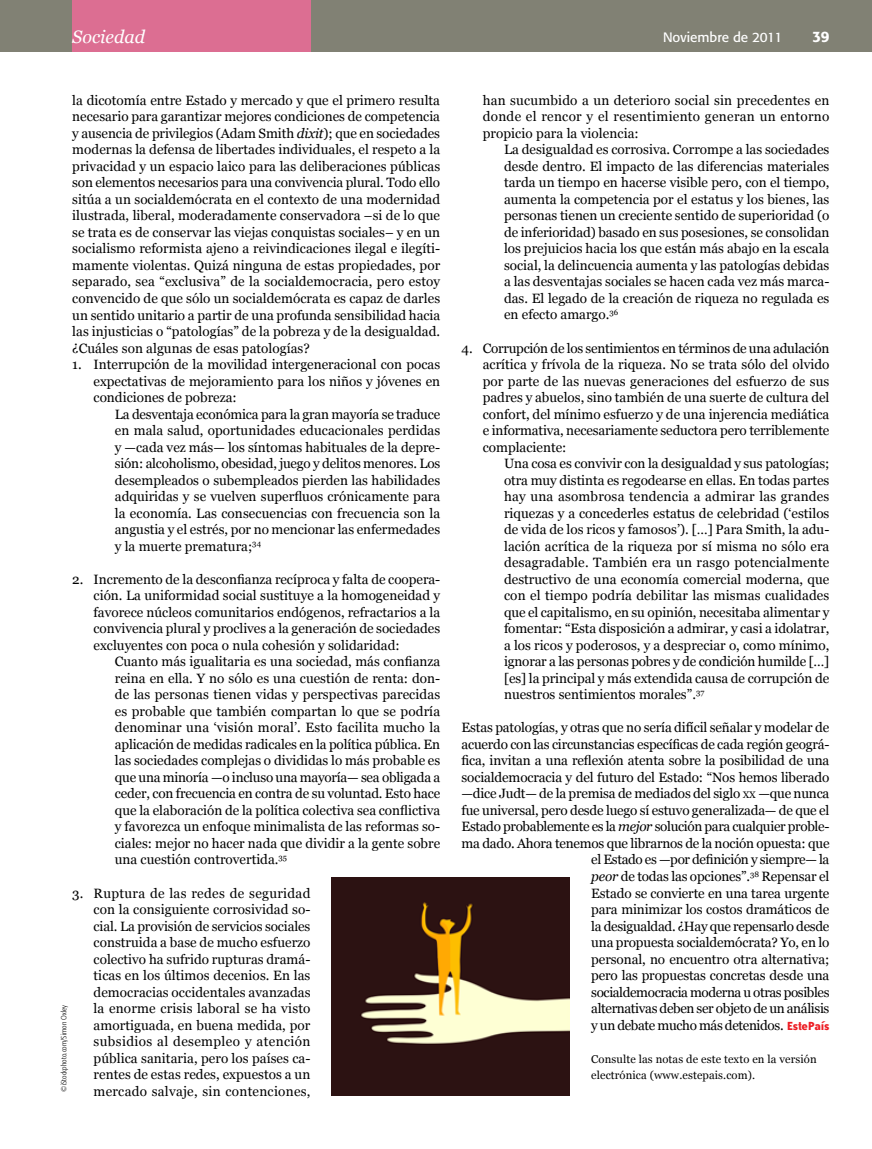
<style>
.page{position:relative;width:872px;height:1149px;background:#fff}
.page>*{position:absolute;margin:0;border:0;box-sizing:border-box;transform-origin:0 0}
.t1{font:italic 18px "Georgia";color:#fff}
.t2{font:500 15px "Formata";color:#fff}
.t3{font:13.5px/16.5px "Georgia";letter-spacing:-.01em;color:#000;text-align:justify}
.t4{font:13.5px "Formata";color:#fff}
.t5{font:11.25px/16.5px "Georgia";letter-spacing:.01em;color:#000}
.t6{font:300 condensed 7.5px "Formata";letter-spacing:.01em;color:#000}
.s1{font-style:italic}
.s2{font-size:9.45px}
.s3{font-family:"Bailey Sans ITC";font-weight:700;color:#ed1d24}
</style>
<div class="page">
<div style="left:0;top:0;width:872px;height:51px;background:#818174"></div>
<div style="left:72px;top:0;width:238px;height:51px;background:#dc6e92"></div>
<img style="left:332px;top:877px;width:238px;height:218px">
<h1 class="t1" style="left:72px;top:25px;width:74px">Sociedad</h1>
<p class="t4" style="left:663px;top:29px;width:121px">Noviembre de 2011</p>
<p class="t2" style="left:812px;top:28px;width:19px">39</p>
<p class="t3" style="left:72px;top:92px;width:369px">la dicotomía entre Estado y mercado y que el primero resulta necesario para garantizar mejores condiciones de competencia y ausencia de privilegios (Adam Smith <span class="s1">dixit</span>); que en sociedades modernas la defensa de libertades individuales, el respeto a la privacidad y un espacio laico para las deliberaciones públicas son elementos necesarios para una convivencia plural. Todo ello sitúa a un socialdemócrata en el contexto de una modernidad ilustrada, liberal, moderadamente conservadora –si de lo que se trata es de conservar las viejas conquistas sociales– y en un socialismo reformista ajeno a reivindicaciones ilegal e ilegíti&shy;mamente violentas. Quizá ninguna de estas propiedades, por separado, sea “exclusiva” de la socialdemocracia, pero estoy convencido de que sólo un socialdemócrata es capaz de darles un sentido unitario a partir de una profunda sensibilidad hacia las injusticias o “patologías” de la pobreza y de la desigualdad. ¿Cuáles son algunas de esas patologías?</p>
<p class="t3" style="left:94px;top:356px;width:348px;text-indent:-21px">1. Interrupción de la movilidad intergeneracional con pocas expectativas de mejoramiento para los niños y jóvenes en condiciones de pobreza:</p>
<p class="t3" style="left:115px;top:406px;width:327px">La desventaja económica para la gran mayoría se traduce en mala salud, oportunidades educacionales perdidas y —cada vez más— los síntomas habituales de la depre&shy;sión: alcoholismo, obesidad, juego y delitos menores. Los desempleados o subempleados pierden las habilidades adquiridas y se vuelven superfluos crónicamente para la economía. Las consecuencias con frecuencia son la angustia y el estrés, por no mencionar las enfermedades y la muerte prematura;<sup>34</sup></p>
<p class="t3" style="left:94px;top:571px;width:348px;text-indent:-21px">2. Incremento de la desconfianza recíproca y falta de coopera&shy;ción. La uniformidad social sustituye a la homogeneidad y favorece núcleos comunitarios endógenos, refractarios a la convivencia plural y proclives a la generación de sociedades excluyentes con poca o nula cohesión y solidaridad:</p>
<p class="t3" style="left:115px;top:653px;width:327px">Cuanto más igualitaria es una sociedad, más confianza reina en ella. Y no sólo es una cuestión de renta: don&shy;de las personas tienen vidas y perspectivas parecidas es probable que también compartan lo que se podría denominar una ‘visión moral’. Esto facilita mucho la aplicación de medidas radicales en la política pública. En las sociedades complejas o divididas lo más probable es que una minoría —o incluso una mayoría— sea obligada a ceder, con frecuencia en contra de su voluntad. Esto hace que la elaboración de la política colectiva sea conflictiva y favorezca un enfoque minimalista de las reformas so&shy;ciales: mejor no hacer nada que dividir a la gente sobre una cuestión controvertida.<sup>35</sup></p>
<p class="t3" style="left:94px;top:884px;width:218px;text-indent:-21px">3. Ruptura de las redes de seguridad con la consiguiente corrosividad so&shy;cial. La provisión de servicios sociales construida a base de mucho esfuerzo colectivo ha sufrido rupturas dramá&shy;ticas en los últimos decenios. En las democracias occidentales avanzadas la enorme crisis laboral se ha visto amortiguada, en buena medida, por subsidios al desempleo y atención pública sanitaria, pero los países ca&shy;rentes de estas redes, expuestos a un mercado salvaje, sin contenciones,</p>
<p class="t6" style="left:60px;top:1091px;width:88px;rotate:-90deg">©iStockphoto.com/Simon Oxley</p>
<p class="t3" style="left:483px;top:92px;width:348px">han sucumbido a un deterioro social sin precedentes en donde el rencor y el resentimiento generan un entorno propicio para la violencia:</p>
<p class="t3" style="left:504px;top:142px;width:327px">La desigualdad es corrosiva. Corrompe a las sociedades desde dentro. El impacto de las diferencias materiales tarda un tiempo en hacerse visible pero, con el tiempo, aumenta la competencia por el estatus y los bienes, las personas tienen un creciente sentido de superioridad (o de inferioridad) basado en sus posesiones, se consolidan los prejuicios hacia los que están más abajo en la escala social, la delincuencia aumenta y las patologías debidas a las desventajas sociales se hacen cada vez más marca&shy;das. El legado de la creación de riqueza no regulada es en efecto amargo.<sup>36</sup></p>
<p class="t3" style="left:483px;top:340px;width:348px;text-indent:-21px">4. Corrupción de los sentimientos en términos de una adulación acrítica y frívola de la riqueza. No se trata sólo del olvido por parte de las nuevas generaciones del esfuerzo de sus padres y abuelos, sino también de una suerte de cultura del confort, del mínimo esfuerzo y de una injerencia mediática e informativa, necesariamente seductora pero terriblemente complaciente:</p>
<p class="t3" style="left:504px;top:455px;width:327px">Una cosa es convivir con la desigualdad y sus patologías; otra muy distinta es regodearse en ellas. En todas partes hay una asombrosa tendencia a admirar las grandes riquezas y a concederles estatus de celebridad (‘estilos de vida de los ricos y famosos’). […] Para Smith, la adu&shy;lación acrítica de la riqueza por sí misma no sólo era desagradable. También era un rasgo potencialmente destructivo de una economía comercial moderna, que con el tiempo podría debilitar las mismas cualidades que el capitalismo, en su opinión, necesitaba alimentar y fomentar: “Esta disposición a admirar, y casi a idolatrar, a los ricos y poderosos, y a despreciar o, como mínimo, ignorar a las personas pobres y de condición humilde […] [es] la principal y más extendida causa de corrupción de nuestros sentimientos morales”.<sup>37</sup></p>
<p class="t3" style="left:461px;top:719px;width:369px;text-align:right">Estas patologías, y otras que no sería difícil señalar y modelar de acuerdo con las circunstancias específicas de cada región geográ&shy;fica, invitan a una reflexión atenta sobre la posibilidad de una socialdemocracia y del futuro del Estado: “Nos hemos liberado —dice Judt— de la premisa de mediados del siglo <span class="s2">xx</span> —que nunca fue universal, pero desde luego sí estuvo generalizada— de que el Estado probablemente es la <span class="s1">mejor</span> solución para cualquier proble&shy;ma dado. Ahora tenemos que librarnos de la noción opuesta: que el Estado es —por definición y siempre— la<br><span class="s1">peor</span> de todas las opciones”.<sup>38</sup> Repensar el<br>Estado se convierte en una tarea urgente<br>para minimizar los costos dramáticos de<br>la desigualdad. ¿Hay que repensarlo desde<br>una propuesta socialdemócrata? Yo, en lo<br>personal, no encuentro otra alternativa;<br>pero las propuestas concretas desde una<br>socialdemocracia moderna u otras posibles<br>alternativas deben ser objeto de un análisis<br>y un debate mucho más detenidos. <span class="s3">EstePaís</span></p>
<p class="t5" style="left:591px;top:1050px;width:227px">Consulte las notas de este texto en la versión electrónica (www.estepais.com).</p>
</div>
